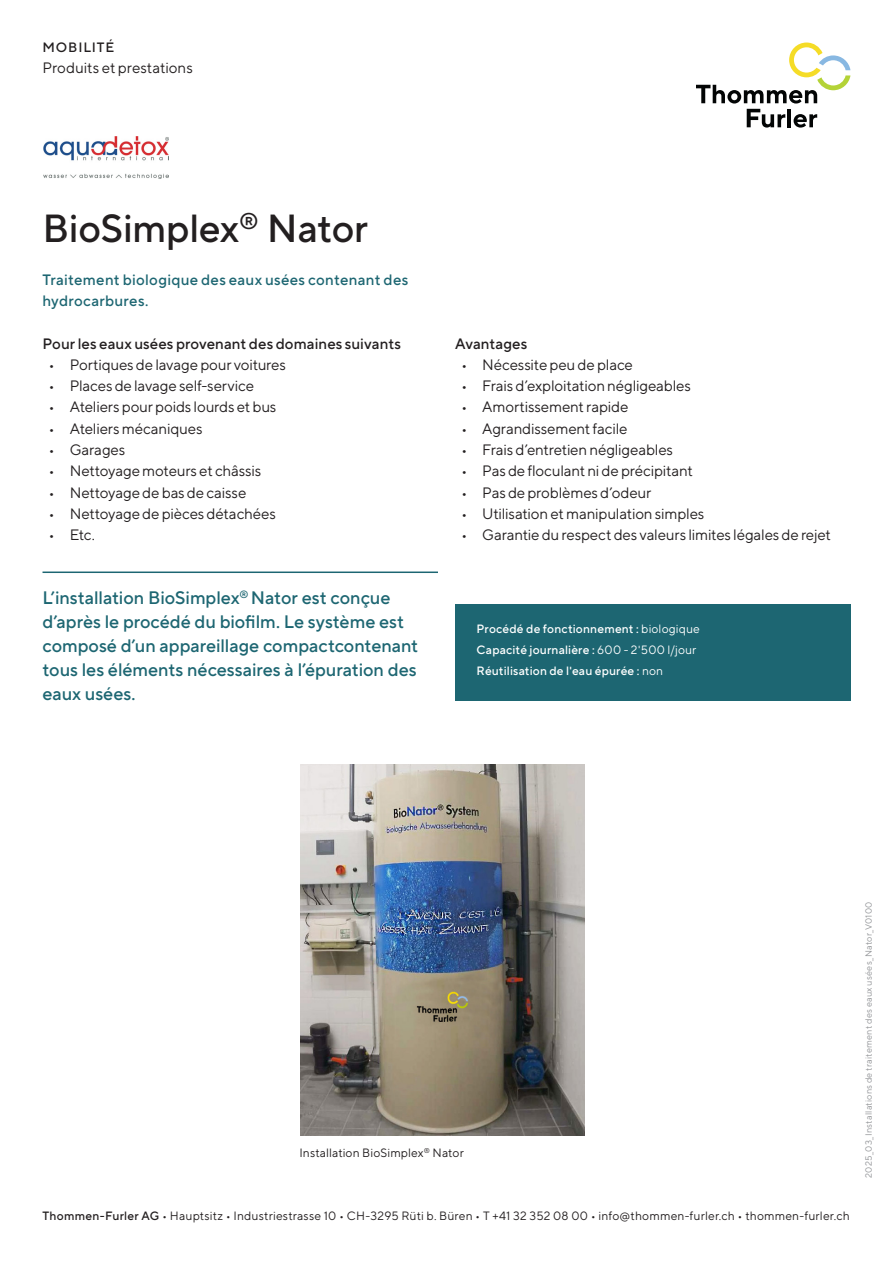
<style>
.page{position:relative;width:893px;height:1263px;background:#fff}
.page>*{position:absolute;margin:0;border:0;box-sizing:border-box;transform-origin:0 0}
.Titel_Produkt_26pt{font:500 39px "TT Norms Pro";letter-spacing:-.005em;color:#231f20}
.Auszeichnung_Zitat_12pt{font:500 18px/24px "TT Norms Pro";color:#1d6672}
.Grundtext_10pt{font:15px "TT Norms Pro";letter-spacing:-.01em;color:#231f20}
.Grundtext_10pt-2{font:500 15px/21.3px "TT Norms Pro";letter-spacing:.02em;color:#1d6672}
.Grundtext_Untertitel_10pt{font:500 15px "TT Norms Pro";letter-spacing:.005em;color:#231f20}
.Untertitel_Versalien_9pt{font:500 13.5px "TT Norms Pro";letter-spacing:.065em;color:#231f20}
.Bildlegende_8pt{font:12px "TT Norms Pro";letter-spacing:.015em;color:#231f20}
.Box_Grundtext_Aufzählung_8pt{font:500 12px "TT Norms Pro";letter-spacing:.015em;color:#fff}
.Adresszeile_8pt{font:9px "TT Norms Pro";letter-spacing:.025em;color:#939598}
.s1{font-weight:400}
.s2{font-weight:500}
</style>
<div class="page">
<svg style="left:696px;top:43px;width:154px;height:85px"></svg>
<hr style="left:43px;top:571px;width:395px;height:2px;background:#1d6672">
<img style="left:44px;top:136px;width:124px;height:43px">
<div style="left:455px;top:604px;width:396px;height:97px;background:#1d6672"></div>
<img style="left:300px;top:764px;width:285px;height:371px">
<p class="Untertitel_Versalien_9pt" style="left:43px;top:37px;width:73px">MOBILITÉ</p>
<p class="Grundtext_10pt" style="left:43px;top:57px;width:152px">Produits et prestations</p>
<p class="Titel_Produkt_26pt" style="left:43px;top:200px;width:327px">BioSimplex<sup>®</sup> Nator</p>
<p class="Grundtext_10pt-2" style="left:43px;top:268px;width:367px">Traitement biologique des eaux usées contenant des hydrocarbures.</p>
<p class="Grundtext_Untertitel_10pt" style="left:43px;top:332px;width:360px">Pour les eaux usées provenant des domaines suivants</p>
<p class="Grundtext_10pt" style="left:49px;top:354px;width:239px">• Portiques de lavage pour voitures</p>
<p class="Grundtext_10pt" style="left:49px;top:375px;width:207px">• Places de lavage self-service</p>
<p class="Grundtext_10pt" style="left:49px;top:396px;width:229px">• Ateliers pour poids lourds et bus</p>
<p class="Grundtext_10pt" style="left:49px;top:418px;width:155px">• Ateliers mécaniques</p>
<p class="Grundtext_10pt" style="left:49px;top:439px;width:78px">• Garages</p>
<p class="Grundtext_10pt" style="left:49px;top:460px;width:214px">• Nettoyage moteurs et châssis</p>
<p class="Grundtext_10pt" style="left:49px;top:481px;width:199px">• Nettoyage de bas de caisse</p>
<p class="Grundtext_10pt" style="left:49px;top:503px;width:229px">• Nettoyage de pièces détachées</p>
<p class="Grundtext_10pt" style="left:49px;top:524px;width:48px">• Etc.</p>
<p class="Auszeichnung_Zitat_12pt" style="left:43px;top:584px;width:377px">L’installation BioSimplex<sup>®</sup> Nator est conçue d’après le procédé du biofilm. Le système est composé d’un appareillage compactcontenant tous les éléments nécessaires à l’épuration des eaux usées.</p>
<p class="Grundtext_Untertitel_10pt" style="left:455px;top:332px;width:74px">Avantages</p>
<p class="Grundtext_10pt" style="left:461px;top:354px;width:173px">• Nécessite peu de place</p>
<p class="Grundtext_10pt" style="left:461px;top:375px;width:231px">• Frais d’exploitation négligeables</p>
<p class="Grundtext_10pt" style="left:461px;top:396px;width:169px">• Amortissement rapide</p>
<p class="Grundtext_10pt" style="left:461px;top:418px;width:168px">• Agrandissement facile</p>
<p class="Grundtext_10pt" style="left:461px;top:439px;width:214px">• Frais d’entretien négligeables</p>
<p class="Grundtext_10pt" style="left:461px;top:460px;width:233px">• Pas de floculant ni de précipitant</p>
<p class="Grundtext_10pt" style="left:461px;top:481px;width:192px">• Pas de problèmes d’odeur</p>
<p class="Grundtext_10pt" style="left:461px;top:503px;width:245px">• Utilisation et manipulation simples</p>
<p class="Grundtext_10pt" style="left:461px;top:524px;width:371px">• Garantie du respect des valeurs limites légales de rejet</p>
<p class="Box_Grundtext_Aufzählung_8pt" style="left:477px;top:620px;width:225px">Procédé de fonctionnement : <span class="s1">biologique</span></p>
<p class="Box_Grundtext_Aufzählung_8pt" style="left:477px;top:641px;width:221px">Capacité journalière : <span class="s1">600 - 2'500 l/jour</span></p>
<p class="Box_Grundtext_Aufzählung_8pt" style="left:477px;top:662px;width:188px">Réutilisation de l'eau épurée : <span class="s1">non</span></p>
<p class="Bildlegende_8pt" style="left:299px;top:1144px;width:166px">Installation BioSimplex<sup>®</sup> Nator</p>
<p class="Bildlegende_8pt" style="left:43px;top:1207px;width:809px"><span class="s2">Thommen-Furler AG</span> • Hauptsitz • Industriestrasse 10 • CH-3295 Rüti b. Büren • T +41 32 352 08 00 • info@thommen-furler.ch • thommen-furler.ch</p>
<p class="Adresszeile_8pt" style="left:862px;top:1178px;width:278px;rotate:-90deg">2025_03_Installations de traitement des eaux usées_Nator_V0100</p>
</div>
